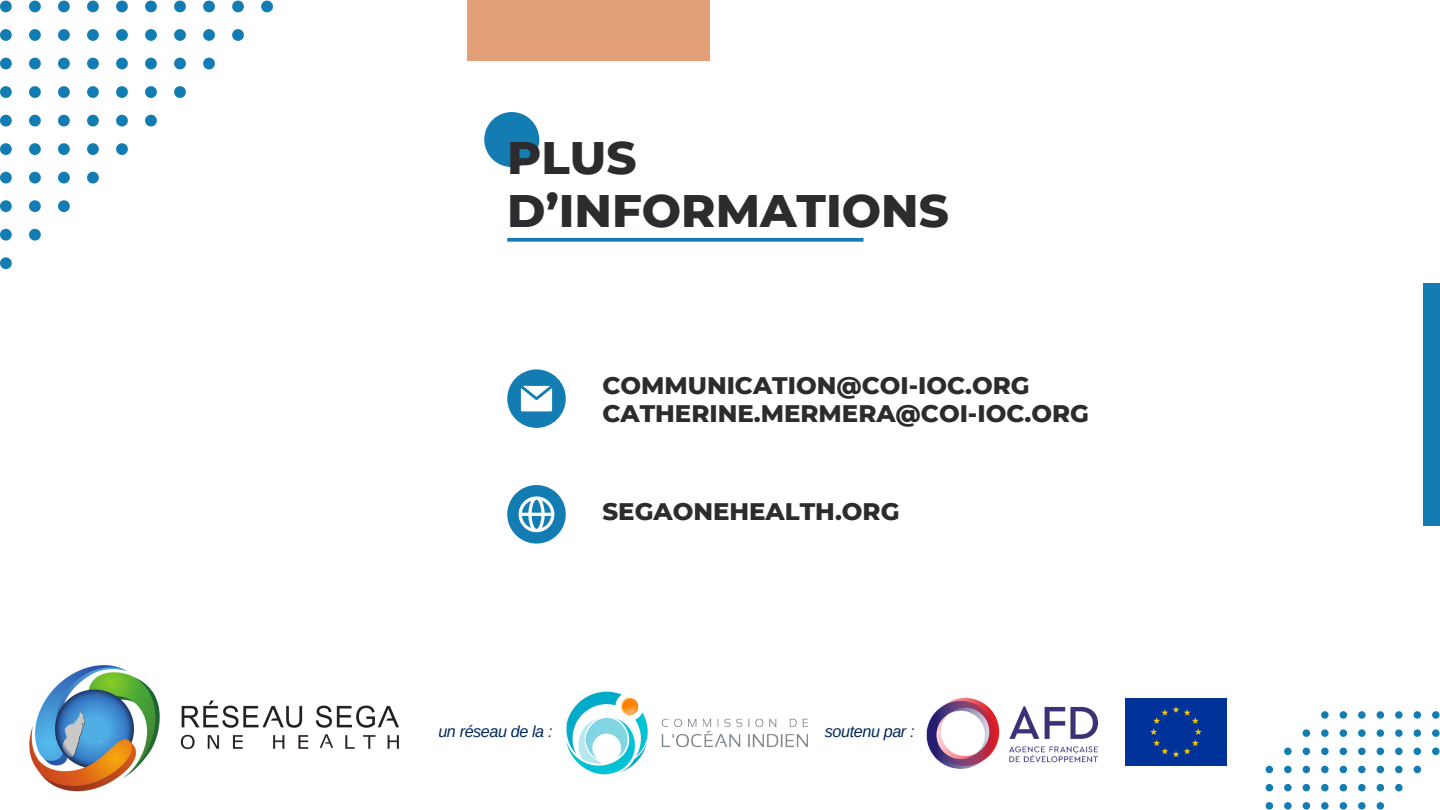
<style>
.page{position:relative;width:1440px;height:810px;background:#fff}
.page>*{position:absolute;margin:0;border:0;box-sizing:border-box;transform-origin:0 0}
.t1{font:800 46.5px "Montserrat";color:#2c2b2d}
.t2{font:800 24.4px "Montserrat";color:#2c2b2d}
.t3{font:italic 16.2px "Arimo";letter-spacing:-.025em;color:#01275c}
</style>
<div class="page">
<svg style="left:0;top:257px;width:12px;height:12px"></svg>
<svg style="left:0;top:229px;width:12px;height:12px"></svg>
<svg style="left:29px;top:229px;width:12px;height:12px"></svg>
<svg style="left:0;top:200px;width:12px;height:12px"></svg>
<svg style="left:29px;top:200px;width:12px;height:12px"></svg>
<svg style="left:58px;top:200px;width:12px;height:12px"></svg>
<svg style="left:0;top:172px;width:12px;height:12px"></svg>
<svg style="left:29px;top:172px;width:12px;height:12px"></svg>
<svg style="left:58px;top:172px;width:12px;height:12px"></svg>
<svg style="left:87px;top:172px;width:12px;height:12px"></svg>
<svg style="left:0;top:143px;width:12px;height:12px"></svg>
<svg style="left:29px;top:143px;width:12px;height:12px"></svg>
<svg style="left:58px;top:143px;width:12px;height:12px"></svg>
<svg style="left:87px;top:143px;width:12px;height:12px"></svg>
<svg style="left:116px;top:143px;width:12px;height:12px"></svg>
<svg style="left:0;top:115px;width:12px;height:11px"></svg>
<svg style="left:29px;top:115px;width:12px;height:11px"></svg>
<svg style="left:58px;top:115px;width:12px;height:11px"></svg>
<svg style="left:87px;top:115px;width:12px;height:11px"></svg>
<svg style="left:116px;top:115px;width:12px;height:11px"></svg>
<svg style="left:145px;top:115px;width:12px;height:11px"></svg>
<svg style="left:0;top:86px;width:12px;height:12px"></svg>
<svg style="left:29px;top:86px;width:12px;height:12px"></svg>
<svg style="left:58px;top:86px;width:12px;height:12px"></svg>
<svg style="left:87px;top:86px;width:12px;height:12px"></svg>
<svg style="left:116px;top:86px;width:12px;height:12px"></svg>
<svg style="left:145px;top:86px;width:12px;height:12px"></svg>
<svg style="left:174px;top:86px;width:12px;height:12px"></svg>
<svg style="left:0;top:58px;width:12px;height:11px"></svg>
<svg style="left:29px;top:58px;width:12px;height:11px"></svg>
<svg style="left:58px;top:58px;width:12px;height:11px"></svg>
<svg style="left:87px;top:58px;width:12px;height:11px"></svg>
<svg style="left:116px;top:58px;width:12px;height:11px"></svg>
<svg style="left:145px;top:58px;width:12px;height:11px"></svg>
<svg style="left:174px;top:58px;width:12px;height:11px"></svg>
<svg style="left:203px;top:58px;width:12px;height:11px"></svg>
<svg style="left:0;top:29px;width:12px;height:12px"></svg>
<svg style="left:29px;top:29px;width:12px;height:12px"></svg>
<svg style="left:58px;top:29px;width:12px;height:12px"></svg>
<svg style="left:87px;top:29px;width:12px;height:12px"></svg>
<svg style="left:116px;top:29px;width:12px;height:12px"></svg>
<svg style="left:145px;top:29px;width:12px;height:12px"></svg>
<svg style="left:174px;top:29px;width:12px;height:12px"></svg>
<svg style="left:203px;top:29px;width:12px;height:12px"></svg>
<svg style="left:232px;top:29px;width:12px;height:12px"></svg>
<svg style="left:0;top:1px;width:12px;height:11px"></svg>
<svg style="left:29px;top:1px;width:12px;height:11px"></svg>
<svg style="left:58px;top:1px;width:12px;height:11px"></svg>
<svg style="left:87px;top:1px;width:12px;height:11px"></svg>
<svg style="left:116px;top:1px;width:12px;height:11px"></svg>
<svg style="left:145px;top:1px;width:12px;height:11px"></svg>
<svg style="left:174px;top:1px;width:12px;height:11px"></svg>
<svg style="left:203px;top:1px;width:12px;height:11px"></svg>
<svg style="left:232px;top:1px;width:12px;height:11px"></svg>
<svg style="left:261px;top:1px;width:12px;height:11px"></svg>
<div style="left:467px;top:0;width:243px;height:60px;background:#e39f77"></div>
<div style="left:484px;top:112px;width:55px;height:55px;background:#137db3;border-radius:50%"></div>
<svg style="left:507px;top:238px;width:357px;height:4px"></svg>
<svg style="left:507px;top:369px;width:59px;height:59px"></svg>
<svg style="left:507px;top:485px;width:59px;height:59px"></svg>
<svg style="left:1321px;top:711px;width:8px;height:8px"></svg>
<svg style="left:1340px;top:711px;width:7px;height:8px"></svg>
<svg style="left:1358px;top:711px;width:8px;height:8px"></svg>
<svg style="left:1377px;top:711px;width:7px;height:8px"></svg>
<svg style="left:1395px;top:711px;width:8px;height:8px"></svg>
<svg style="left:1414px;top:711px;width:7px;height:8px"></svg>
<svg style="left:1432px;top:711px;width:8px;height:8px"></svg>
<svg style="left:1303px;top:729px;width:7px;height:8px"></svg>
<svg style="left:1321px;top:729px;width:8px;height:8px"></svg>
<svg style="left:1340px;top:729px;width:7px;height:8px"></svg>
<svg style="left:1358px;top:729px;width:8px;height:8px"></svg>
<svg style="left:1377px;top:729px;width:7px;height:8px"></svg>
<svg style="left:1395px;top:729px;width:8px;height:8px"></svg>
<svg style="left:1414px;top:729px;width:7px;height:8px"></svg>
<svg style="left:1432px;top:729px;width:8px;height:8px"></svg>
<svg style="left:1284px;top:748px;width:8px;height:7px"></svg>
<svg style="left:1303px;top:748px;width:7px;height:7px"></svg>
<svg style="left:1321px;top:748px;width:8px;height:7px"></svg>
<svg style="left:1340px;top:748px;width:7px;height:7px"></svg>
<svg style="left:1358px;top:748px;width:8px;height:7px"></svg>
<svg style="left:1377px;top:748px;width:7px;height:7px"></svg>
<svg style="left:1395px;top:748px;width:8px;height:7px"></svg>
<svg style="left:1414px;top:748px;width:7px;height:7px"></svg>
<svg style="left:1432px;top:748px;width:8px;height:7px"></svg>
<svg style="left:1266px;top:766px;width:7px;height:7px"></svg>
<svg style="left:1284px;top:766px;width:8px;height:7px"></svg>
<svg style="left:1303px;top:766px;width:7px;height:7px"></svg>
<svg style="left:1321px;top:766px;width:8px;height:7px"></svg>
<svg style="left:1340px;top:766px;width:7px;height:7px"></svg>
<svg style="left:1358px;top:766px;width:8px;height:7px"></svg>
<svg style="left:1377px;top:766px;width:7px;height:7px"></svg>
<svg style="left:1395px;top:766px;width:8px;height:7px"></svg>
<svg style="left:1414px;top:766px;width:7px;height:7px"></svg>
<svg style="left:1266px;top:784px;width:7px;height:7px"></svg>
<svg style="left:1284px;top:784px;width:8px;height:7px"></svg>
<svg style="left:1303px;top:784px;width:7px;height:7px"></svg>
<svg style="left:1321px;top:784px;width:8px;height:7px"></svg>
<svg style="left:1340px;top:784px;width:7px;height:7px"></svg>
<svg style="left:1358px;top:784px;width:8px;height:7px"></svg>
<svg style="left:1377px;top:784px;width:7px;height:7px"></svg>
<svg style="left:1395px;top:784px;width:8px;height:7px"></svg>
<svg style="left:1266px;top:802px;width:7px;height:8px"></svg>
<svg style="left:1284px;top:802px;width:8px;height:8px"></svg>
<svg style="left:1303px;top:802px;width:7px;height:8px"></svg>
<svg style="left:1321px;top:802px;width:8px;height:8px"></svg>
<svg style="left:1340px;top:802px;width:7px;height:8px"></svg>
<svg style="left:1358px;top:802px;width:8px;height:8px"></svg>
<svg style="left:1377px;top:802px;width:7px;height:8px"></svg>
<div style="left:1424px;top:284px;width:16px;height:242px;background:#137db3"></div>
<img style="left:29px;top:665px;width:370px;height:127px">
<img style="left:566px;top:691px;width:242px;height:84px">
<img style="left:926px;top:697px;width:173px;height:72px">
<div style="left:1125px;top:698px;width:102px;height:68px;background:#039"></div>
<p class="t1" style="left:507px;top:129px;width:131px">PLUS</p>
<p class="t1" style="left:507px;top:182px;width:443px">D’INFORMATIONS</p>
<p class="t2" style="left:602px;top:370px;width:429px">COMMUNICATION@COI-IOC.ORG</p>
<p class="t2" style="left:602px;top:398px;width:488px">CATHERINE.MERMERA@COI-IOC.ORG</p>
<p class="t2" style="left:602px;top:497px;width:299px">SEGAONEHEALTH.ORG</p>
<p class="t3" style="left:438px;top:723px;width:116px">un réseau de la :</p>
<p class="t3" style="left:825px;top:723px;width:91px">soutenu par :</p>
</div>
